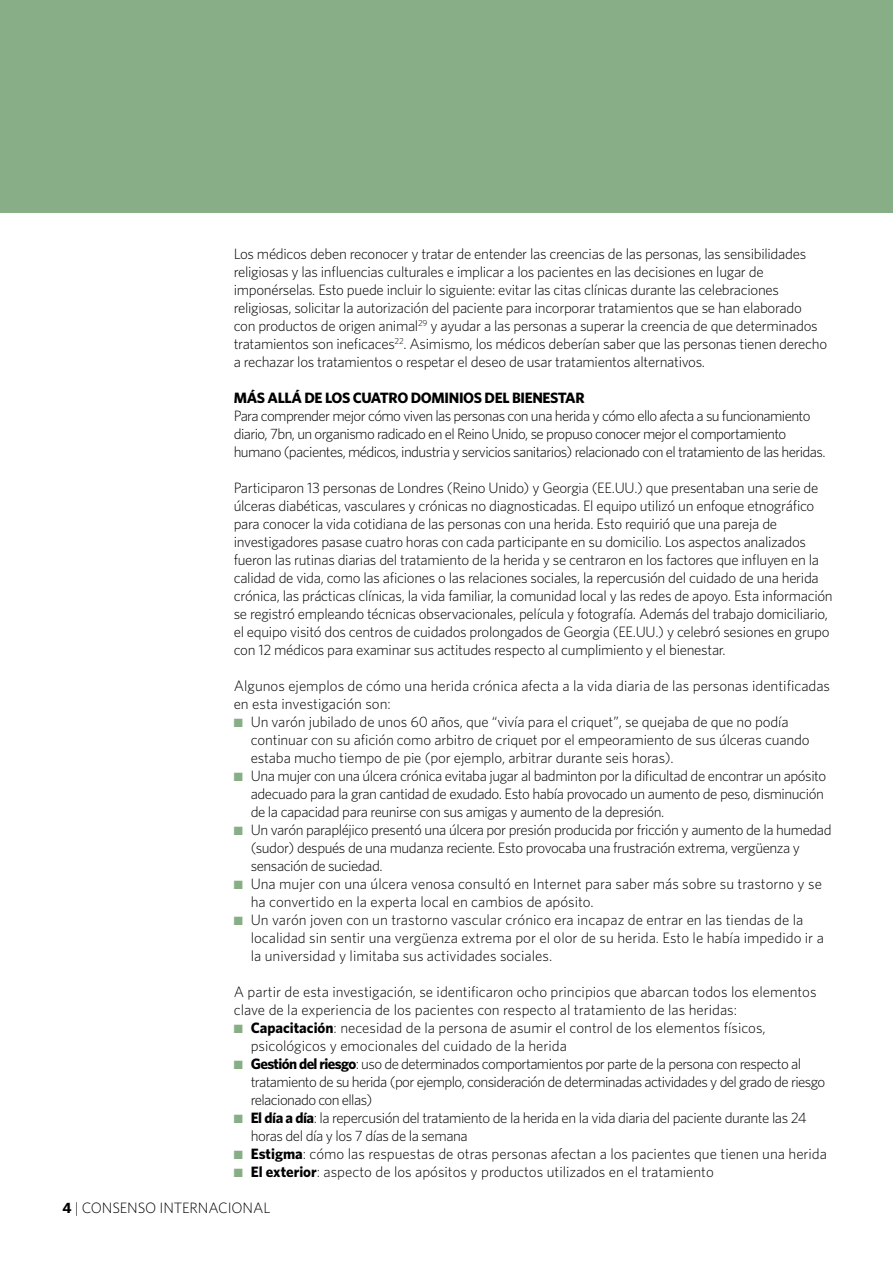
<style>
.page{position:relative;width:893px;height:1263px;background:#fff}
.page>*{position:absolute;margin:0;border:0;box-sizing:border-box;transform-origin:0 0}
.t1{font:300 15px/18px "Whitney";letter-spacing:-.02em;color:#000}
.t2{font:300 15px/18px "Whitney";color:#000}
.t3{font:300 15px/18px "Whitney";letter-spacing:-.04em;color:#000}
.t4{font:700 15px "Whitney";letter-spacing:-.025em;color:#000}
.s1{color:#87ae87}
.s2{font-weight:700}
</style>
<div class="page">
<div style="left:0;top:0;width:893px;height:213px;background:#87ae87"></div>
<p class="t1" style="left:234px;top:244px;width:595px">Los médicos deben reconocer y tratar de entender las creencias de las personas, las sensibilidades religiosas y las influencias culturales e implicar a los pacientes en las decisiones en lugar de imponérselas. Esto puede incluir lo siguiente: evitar las citas clínicas durante las celebraciones religiosas, solicitar la autorización del paciente para incorporar tratamientos que se han elaborado con productos de origen animal<sup>29</sup> y ayudar a las personas a superar la creencia de que determinados tratamientos son ineficaces<sup>22</sup>. Asimismo, los médicos deberían saber que las personas tienen derecho a rechazar los tratamientos o respetar el deseo de usar tratamientos alternativos.</p>
<p class="t4" style="left:234px;top:388px;width:301px">MÁS ALLÁ DE LOS CUATRO DOMINIOS DEL BIENESTA</p>
<p class="t4" style="left:575px;top:388px;width:11px">R</p>
<p class="t3" style="left:234px;top:406px;width:593px">Para comprender mejor cómo viven las personas con una herida y cómo ello afecta a su funcionamiento diario, 7bn, un organismo radicado en el Reino Unido, se propuso conocer mejor el comportamiento humano (pacientes, médicos, industria y servicios sanitarios) relacionado con el tratamiento de las heridas.</p>
<p class="t1" style="left:234px;top:478px;width:600px">Participaron 13 personas de Londres (Reino Unido) y Georgia (EE.UU.) que presentaban una serie de úlceras diabéticas, vasculares y crónicas no diagnosticadas. El equipo utilizó un enfoque etnográfico para conocer la vida cotidiana de las personas con una herida. Esto requirió que una pareja de investigadores pasase cuatro horas con cada participante en su domicilio. Los aspectos analizados fueron las rutinas diarias del tratamiento de la herida y se centraron en los factores que influyen en la calidad de vida, como las aficiones o las relaciones sociales, la repercusión del cuidado de una herida crónica, las prácticas clínicas, la vida familiar, la comunidad local y las redes de apoyo. Esta información se registró empleando técnicas observacionales, película y fotografía. Además del trabajo domiciliario, el equipo visitó dos centros de cuidados prolongados de Georgia (EE.UU.) y celebró sesiones en grupo con 12 médicos para examinar sus actitudes respecto al cumplimiento y el bienestar.</p>
<p class="t2" style="left:234px;top:676px;width:598px">Algunos ejemplos de cómo una herida crónica afecta a la vida diaria de las personas identificadas en esta investigación son:</p>
<p class="t1" style="left:251px;top:712px;width:560px;text-indent:-17px"><span class="s1">■</span> Un varón jubilado de unos 60 años, que “vivía para el criquet”, se quejaba de que no podía continuar con su afición como arbitro de criquet por el empeoramiento de sus úlceras cuando estaba mucho tiempo de pie (por ejemplo, arbitrar durante seis horas).</p>
<p class="t1" style="left:251px;top:766px;width:577px;text-indent:-17px"><span class="s1">■</span> Una mujer con una úlcera crónica evitaba jugar al badminton por la dificultad de encontrar un apósito adecuado para la gran cantidad de exudado. Esto había provocado un aumento de peso, disminución de la capacidad para reunirse con sus amigas y aumento de la depresión.</p>
<p class="t1" style="left:251px;top:820px;width:582px;text-indent:-17px"><span class="s1">■</span> Un varón parapléjico presentó una úlcera por presión producida por fricción y aumento de la humedad (sudor) después de una mudanza reciente. Esto provocaba una frustración extrema, vergüenza y sensación de suciedad.</p>
<p class="t2" style="left:251px;top:874px;width:573px;text-indent:-17px"><span class="s1">■</span> Una mujer con una úlcera venosa consultó en Internet para saber más sobre su trastorno y se ha convertido en la experta local en cambios de apósito.</p>
<p class="t2" style="left:251px;top:910px;width:575px;text-indent:-17px"><span class="s1">■</span> Un varón joven con un trastorno vascular crónico era incapaz de entrar en las tiendas de la localidad sin sentir una vergüenza extrema por el olor de su herida. Esto le había impedido ir a la universidad y limitaba sus actividades sociales.</p>
<p class="t2" style="left:234px;top:982px;width:584px">A partir de esta investigación, se identificaron ocho principios que abarcan todos los elementos clave de la experiencia de los pacientes con respecto al tratamiento de las heridas:</p>
<p class="t2" style="left:251px;top:1018px;width:516px;text-indent:-17px"><span class="s1">■</span> <span class="s2">Capacitación</span>: necesidad de la persona de asumir el control de los elementos físicos, psicológicos y emocionales del cuidado de la herida</p>
<p class="t3" style="left:251px;top:1054px;width:576px;text-indent:-17px"><span class="s1">■</span> <span class="s2">Gestión del riesgo</span>: uso de determinados comportamientos por parte de la persona con respecto al tratamiento de su herida (por ejemplo, consideración de determinadas actividades y del grado de riesgo relacionado con ellas)</p>
<p class="t1" style="left:251px;top:1108px;width:557px;text-indent:-17px"><span class="s1">■</span> <span class="s2">El día a día</span>: la repercusión del tratamiento de la herida en la vida diaria del paciente durante las 24 horas del día y los 7 días de la semana</p>
<p class="t2" style="left:234px;top:1144px;width:595px"><span class="s1">■</span> <span class="s2">Estigma</span>: cómo las respuestas de otras personas afectan a los pacientes que tienen una herida</p>
<p class="t2" style="left:234px;top:1162px;width:482px"><span class="s1">■</span> <span class="s2">El exterior</span>: aspecto de los apósitos y productos utilizados en el tratamiento</p>
<p class="t1" style="left:62px;top:1199px;width:209px"><span class="s2">4</span> | CONSENSO INTERNACIONAL</p>
</div>
